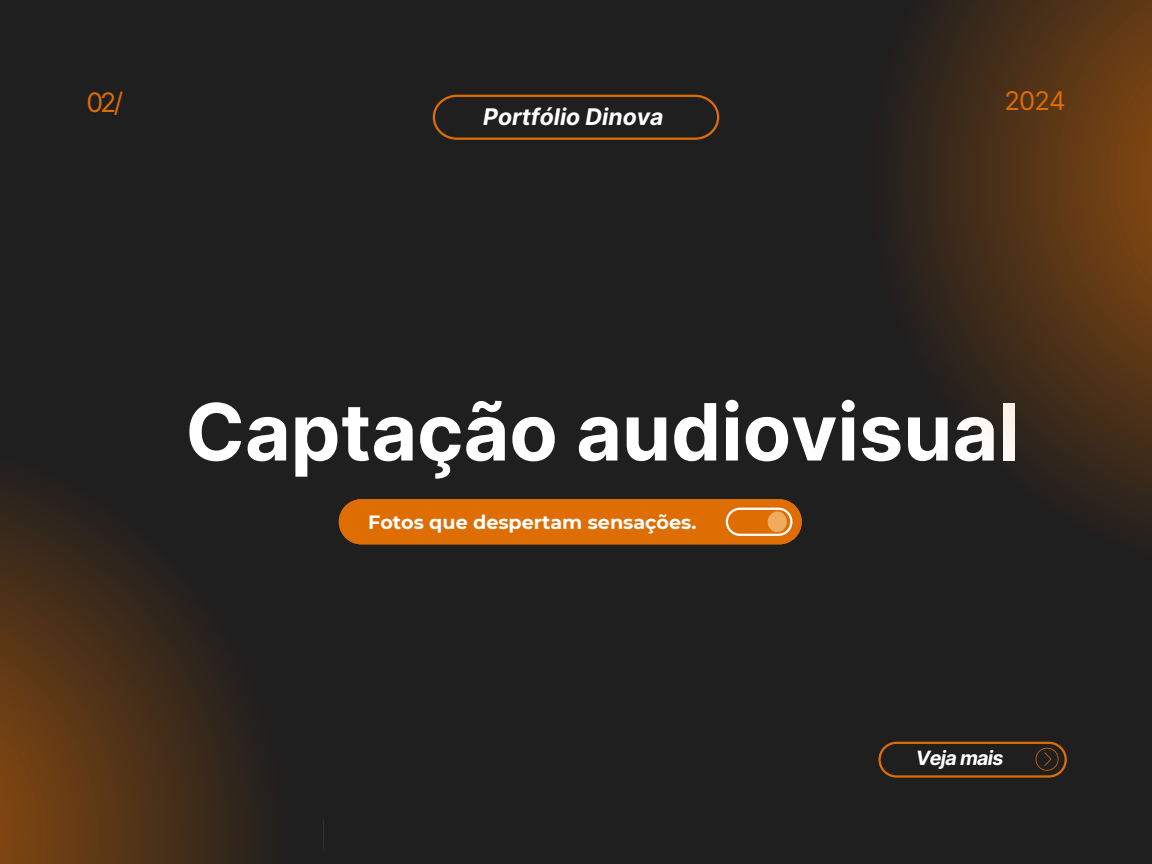
<style>
.page{position:relative;width:1152px;height:864px;background:#201f1f}
.page>*{position:absolute;margin:0;border:0;box-sizing:border-box;transform-origin:0 0}
.t1{font:700 79.05px "Inter";color:#fff}
.t2{font:26.85px "Inter";color:#de6d03}
.t3{font:25.8px "Inter";color:#de6d03}
.t4{font:italic 700 22.95px "Inter";color:#fff}
.t5{font:italic 700 19.65px "Inter";letter-spacing:-.035em;color:#fff}
.t6{font:700 19.2px "Montserrat";color:#fff}
</style>
<div class="page">
<svg style="left:433px;top:95px;width:286px;height:45px"></svg>
<svg style="left:878px;top:742px;width:189px;height:36px"></svg>
<div style="left:339px;top:499px;width:463px;height:45px;background:#de6d03"></div>
<svg style="left:0;top:484px;width:255px;height:380px"></svg>
<svg style="left:899px;top:0;width:253px;height:528px"></svg>
<h4 class="t2" style="left:86px;top:86px;width:38px">02/</h4>
<h3 class="t3" style="left:1005px;top:85px;width:63px">2024</h3>
<p class="t4" style="left:483px;top:103px;width:182px">Portfólio Dinova</p>
<h2 class="t1" style="left:185px;top:385px;width:836px">Captação audiovisual</h2>
<p class="t6" style="left:368px;top:510px;width:330px">Fotos que despertam sensações.</p>
<h1 class="t5" style="left:916px;top:746px;width:89px">Veja mais</h1>
</div>
